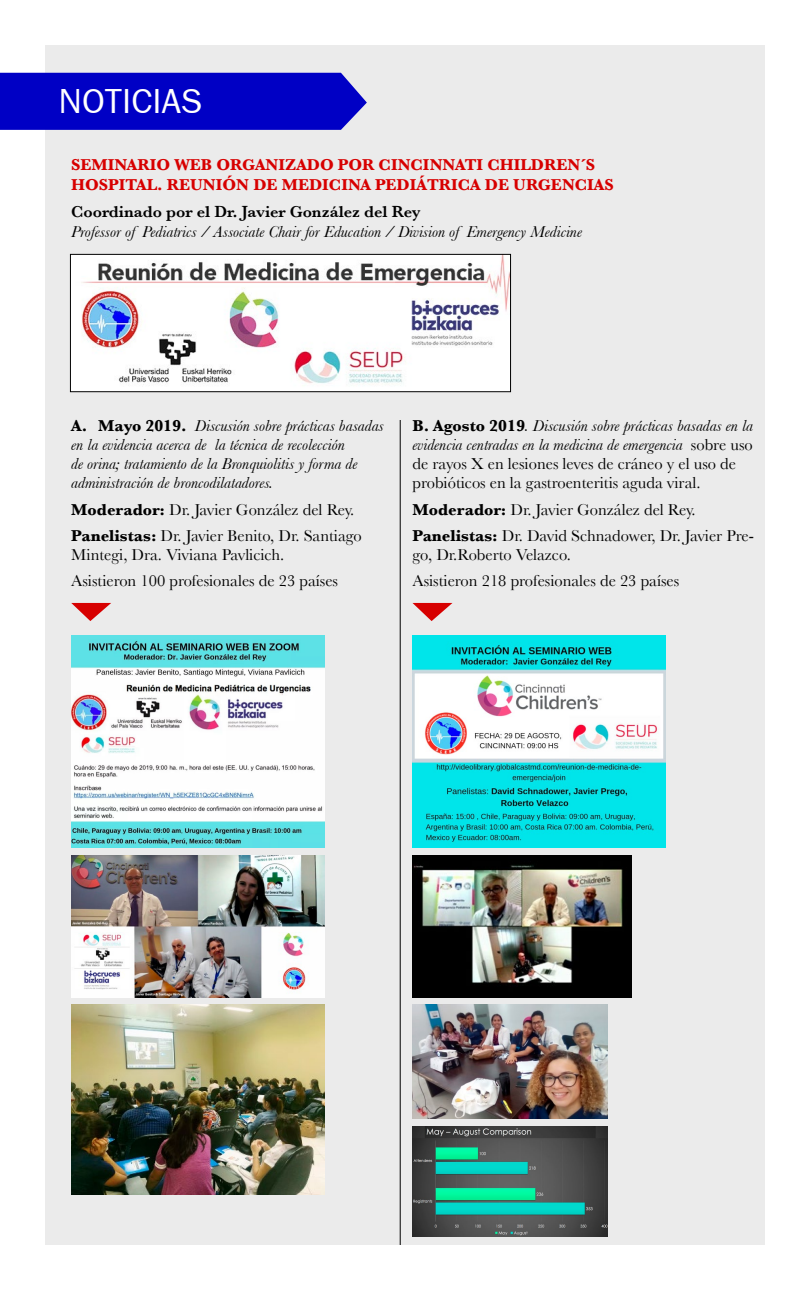
<style>
.page{position:relative;width:810px;height:1290px;background:#fff}
.page>*{position:absolute;margin:0;border:0;box-sizing:border-box;transform-origin:0 0}
.t1{font:34.88px "Franklin Gothic Book C";color:#fff}
.t2{font:16.5px/26.5px "Baskerville";color:#000}
.t3{font:italic 16.5px/19px "Baskerville";color:#000}
.t4{font:700 16.5px/19.8px "Baskerville";color:#d70000}
.t5{font:600 16.5px "Baskerville";color:#000}
.s1{font-weight:700;font-style:normal}
.s2{font-weight:700}
.s3{font-style:italic}
</style>
<div class="page">
<div style="left:45px;top:45px;width:720px;height:1200px;background:#ebebeb"></div>
<img style="left:71px;top:635px;width:253px;height:213px">
<img style="left:71px;top:855px;width:253px;height:142px">
<img style="left:71px;top:1004px;width:253px;height:190px">
<hr style="left:400px;top:420px;width:1px;height:825px;background:#000">
<img style="left:412px;top:635px;width:254px;height:213px">
<img style="left:412px;top:855px;width:220px;height:142px">
<img style="left:412px;top:1004px;width:195px;height:114px">
<img style="left:412px;top:1126px;width:195px;height:110px">
<div style="left:0;top:73px;width:367px;height:57px;background:#0000c5"></div>
<svg style="left:71px;top:603px;width:40px;height:18px"></svg>
<svg style="left:412px;top:603px;width:40px;height:18px"></svg>
<img style="left:72px;top:256px;width:437px;height:134px">
<div style="left:70px;top:254px;width:441px;height:138px;border:1px solid #000"></div>
<h1 class="t1" style="left:58px;top:82px;width:145px">NOTICIAS</h1>
<p class="t4" style="left:71px;top:154px;width:544px">SEMINARIO WEB ORGANIZADO POR CINCINNATI CHILDREN´S<br>HOSPITAL. REUNIÓN DE MEDICINA PEDIÁTRICA DE URGENCIAS</p>
<p class="t5" style="left:71px;top:202px;width:351px">Coordinado por el Dr. Javier González del Rey</p>
<p class="t3" style="left:71px;top:222px;width:512px">Professor of Pediatrics / Associate Chair for Education / Division of Emergency Medicine</p>
<p class="t3" style="left:71px;top:416px;width:314px"><span class="s1">A. Mayo 2019.</span> Discusión sobre prácticas basadas en la evidencia acerca de la técnica de recolección<br>de orina; tratamiento de la Bronquiolitis y forma de administración de broncodilatadores.</p>
<p class="t2" style="left:71px;top:496px;width:292px"><span class="s2">Moderador:</span> Dr. Javier González del Rey.<br><span class="s2">Panelistas:</span> Dr. Javier Benito, Dr. Santiago</p>
<p class="t2" style="left:71px;top:541px;width:268px">Mintegi, Dra. Viviana Pavlicich.<br>Asistieron 100 profesionales de 23 países</p>
<p class="t2" style="left:412px;top:416px;width:342px;line-height:19px"><span class="s2">B. Agosto 2019</span><span class="s3">. Discusión sobre prácticas basadas en la evidencia centradas en la medicina de emergencia</span> sobre uso de rayos X en lesiones leves de cráneo y el uso de probióticos en la gastroenteritis aguda viral.</p>
<p class="t2" style="left:412px;top:496px;width:343px"><span class="s2">Moderador:</span> Dr. Javier González del Rey.<br><span class="s2">Panelistas:</span> Dr. David Schnadower, Dr. Javier Pre-</p>
<p class="t2" style="left:412px;top:541px;width:268px">go, Dr.Roberto Velazco.<br>Asistieron 218 profesionales de 23 países</p>
</div>
